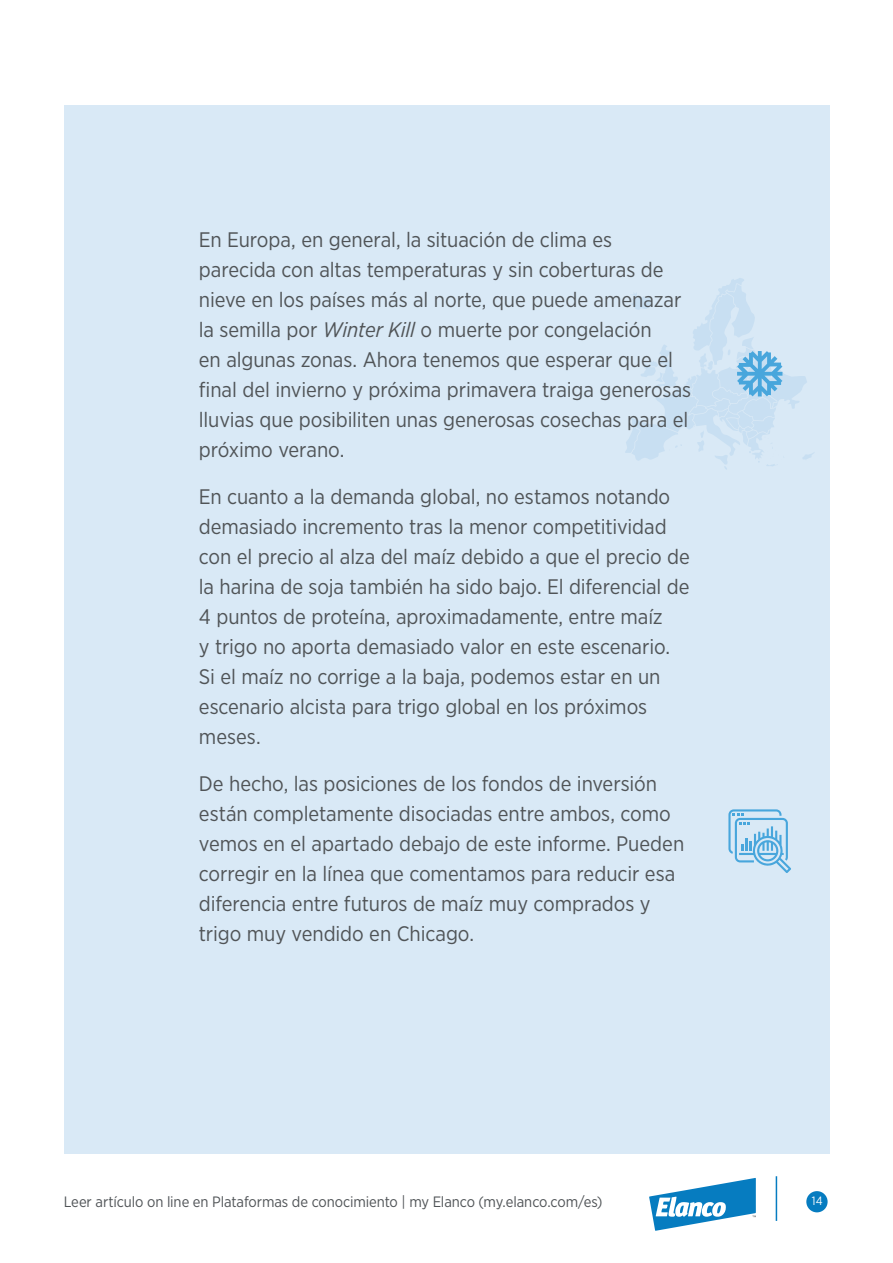
<style>
.page{position:relative;width:893px;height:1263px;background:#fff}
.page>*{position:absolute;margin:0;border:0;box-sizing:border-box;transform-origin:0 0}
.Online_txt{font:21px/30px "Gotham Narrow";letter-spacing:-.005em;color:#505457}
.t1{font:15px "Gotham Narrow";letter-spacing:-.005em;color:#505457}
.t2{font:12px "Gotham Narrow";color:#fff}
.s1{font-style:italic}
</style>
<div class="page">
<div style="left:64px;top:105px;width:765px;height:1048px;background:#d9e9f6"></div>
<div style="left:806px;top:1191px;width:22px;height:21px;background:#067cc0;border-radius:50%"></div>
<hr style="left:776px;top:1176px;width:1px;height:45px;background:#067cc0">
<svg style="left:649px;top:1178px;width:107px;height:53px"></svg>
<svg style="left:625px;top:278px;width:189px;height:192px"></svg>
<svg style="left:728px;top:809px;width:63px;height:64px"></svg>
<p class="Online_txt" style="left:199px;top:224px;width:494px">En Europa, en general, la situación de clima es parecida con altas temperaturas y sin coberturas de nieve en los países más al norte, que puede amenazar la semilla por <span class="s1">Winter Kill</span> o muerte por congelación<br>en algunas zonas. Ahora tenemos que esperar que el final del invierno y próxima primavera traiga generosas lluvias que posibiliten unas generosas cosechas para el próximo verano.</p>
<p class="Online_txt" style="left:199px;top:481px;width:492px">En cuanto a la demanda global, no estamos notando demasiado incremento tras la menor competitividad con el precio al alza del maíz debido a que el precio de la harina de soja también ha sido bajo. El diferencial de 4 puntos de proteína, aproximadamente, entre maíz<br>y trigo no aporta demasiado valor en este escenario.<br>Si el maíz no corrige a la baja, podemos estar en un escenario alcista para trigo global en los próximos meses.</p>
<p class="Online_txt" style="left:199px;top:768px;width:487px">De hecho, las posiciones de los fondos de inversión están completamente disociadas entre ambos, como vemos en el apartado debajo de este informe. Pueden corregir en la línea que comentamos para reducir esa diferencia entre futuros de maíz muy comprados y trigo muy vendido en Chicago.</p>
<p class="t1" style="left:64px;top:1192px;width:540px">Leer artículo on line en Plataformas de conocimiento | my Elanco (my.elanco.com/es)</p>
<p class="t2" style="left:812px;top:1194px;width:12px">14</p>
</div>
